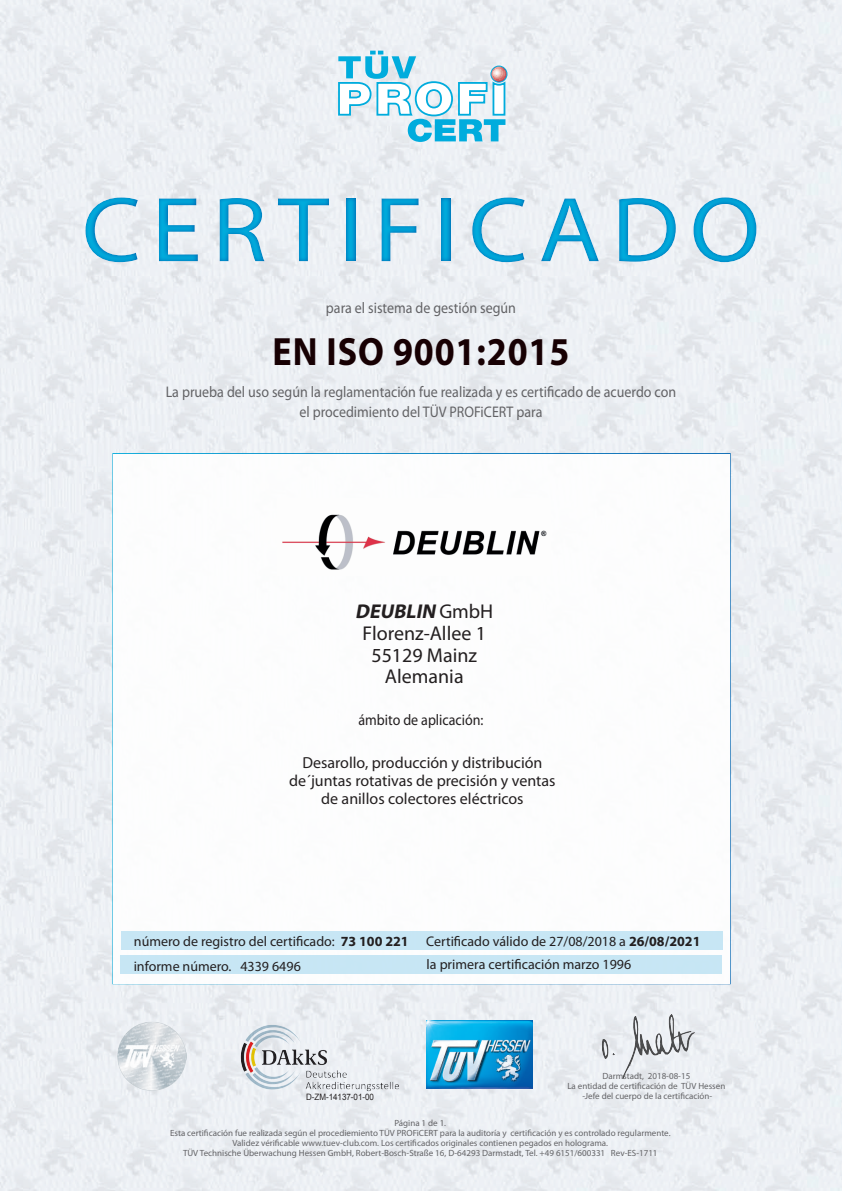
<style>
.page{position:relative;width:842px;height:1191px;background:#fff}
.page>*{position:absolute;margin:0;border:0;box-sizing:border-box;transform-origin:0 0}
.t1{font:93px "Myriad Pro";letter-spacing:.1em;color:#00acdd;scale:1.1 1}
.t2{font:700 39.6px "Myriad Pro";letter-spacing:.025em;color:#170003;scale:.91 1}
.t3{font:20px/21.6px "Myriad Pro";color:#231f20;text-align:center}
.t4{font:16px/18px "Myriad Pro";color:#231f20;text-align:center}
.t5{font:15.4px/20px "Myriad Pro";color:#636366;text-align:center;scale:.91 1}
.t6{font:15.4px "Myriad Pro";color:#231f20;scale:.91 1}
.t7{font:14px/24.6px "Myriad Pro";color:#231f20}
.t8{font:9px/10px "Myriad Pro";color:#636366;text-align:center}
.t9{font:8.8px "Arial";color:#231f20;scale:.91 1}
.s1{font-weight:700;font-style:italic}
.s2{font-weight:700}
</style>
<div class="page">
<img style="left:0;top:0;width:842px;height:1191px">
<img style="left:734px;top:566px;width:108px;height:47px">
<svg style="left:338px;top:51px;width:169px;height:91px"></svg>
<img style="left:241px;top:1024px;width:158px;height:67px">
<img style="left:427px;top:1020px;width:106px;height:69px">
<div style="left:112px;top:453px;width:619px;height:531px;background:#fff;border:2px solid #fff"></div>
<div style="left:120px;top:955px;width:602px;height:19px;background:#c1e4f4"></div>
<div style="left:121px;top:931px;width:601px;height:19px;background:#c1e4f4"></div>
<img style="left:731px;top:455px;width:111px;height:40px">
<img style="left:731px;top:793px;width:81px;height:72px">
<img style="left:603px;top:1014px;width:91px;height:64px">
<img style="left:732px;top:670px;width:104px;height:47px">
<div style="left:0;top:172px;width:842px;height:114px;background:#006bb6;opacity:.75"></div>
<img style="left:282px;top:514px;width:265px;height:56px">
<img style="left:117px;top:1021px;width:70px;height:69px">
<h1 class="t1" style="left:82px;top:173px;width:618px">CERTIFICADO</h1>
<h3 class="t5" style="left:326px;top:298px;width:210px">para el sistema de gestión según</h3>
<h2 class="t2" style="left:273px;top:326px;width:328px">EN ISO 9001:2015</h2>
<h3 class="t5" style="left:166px;top:381px;width:562px">La prueba del uso según la reglamentación fue realizada y es certificado de acuerdo con el procedimiento del TÜV PROFiCERT para</h3>
<h3 class="t3" style="left:355px;top:600px;width:140px"><span class="s1">DEUBLIN</span> G m b H<br>Florenz-Allee 1<br>55129 Mainz<br>Alemania</h3>
<h3 class="t6" style="left:358px;top:710px;width:139px">ámbito de aplicación:</h3>
<h3 class="t4" style="left:289px;top:754px;width:268px">Desarollo, producción y distribución de´juntas rotativas de precisión y ventas de anillos colectores eléctricos</h3>
<h3 class="t7" style="left:134px;top:929px;width:276px">número de registro del certificado: <span class="s2">73 100 221 </span>informe número. 4339 6496</h3>
<h3 class="t7" style="left:426px;top:929px;width:276px">Certificado válido de 27/08/2018 a <span class="s2">26/08/2021</span></h3>
<h3 class="t7" style="left:427px;top:952px;width:206px">la primera certificación marzo 1996</h3>
<p class="t9" style="left:306px;top:1090px;width:76px">D-ZM-14137-01-00</p>
<p class="t8" style="left:567px;top:1071px;width:159px">Darmstadt, 2018-08-15<br>La entidad de certificación de TÜV Hessen -Jefe del cuerpo de la certificación-</p>
<p class="t8" style="left:170px;top:1118px;width:502px">Página 1 de 1.<br>Esta certificación fue realizada según el procediemiento TÜV PROFiCERT para la auditoría y certificación y es controlado regularmente.<br>Validez vérificable www.tuev-club.com. Los certificados originales contienen pegados en holograma.<br>TÜV Technische Überwachung Hessen GmbH, Robert-Bosch-Straße 16, D-64293 Darmstadt, Tel. +49 6151/600331 Rev-ES-1711</p>
</div>
